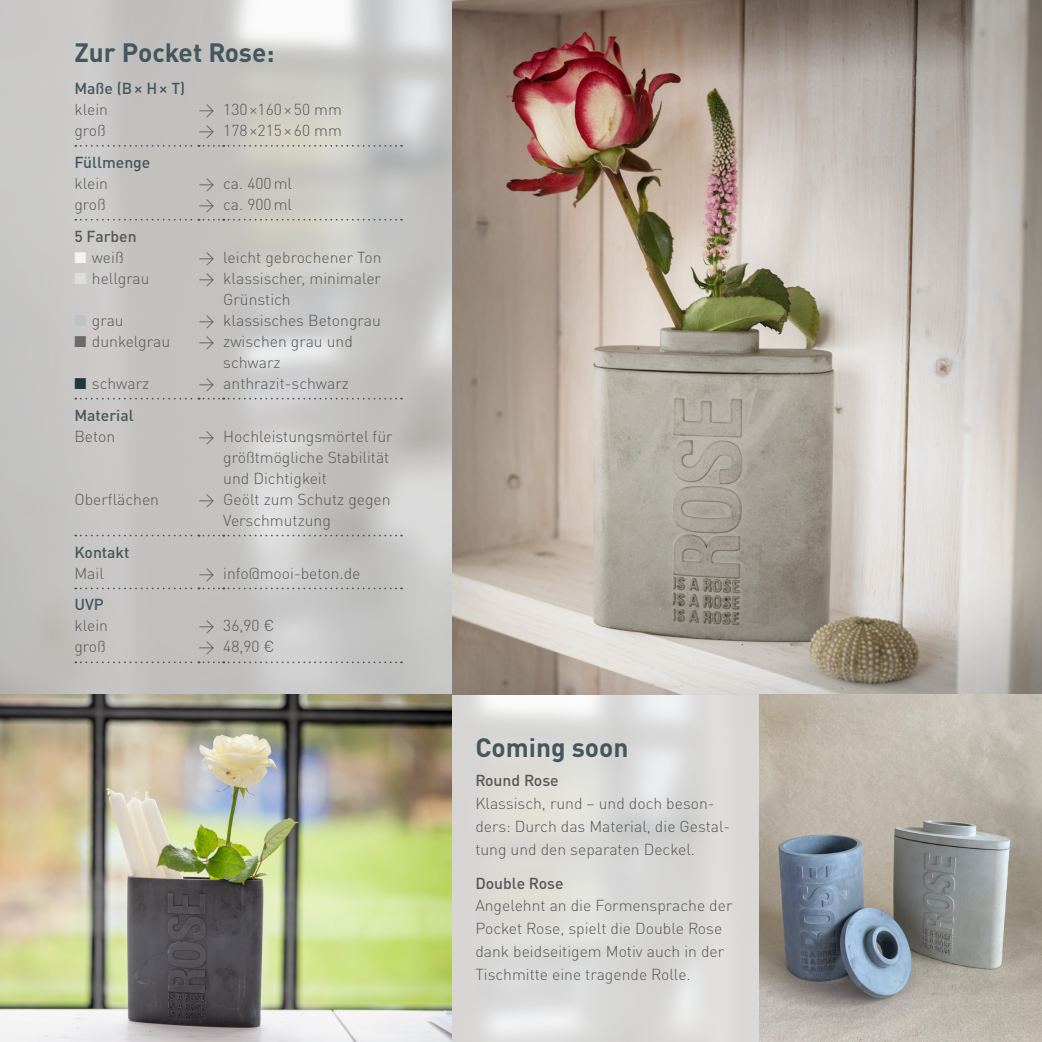
<style>
.page{position:relative;width:1042px;height:1042px;background:#fff}
.page>*{position:absolute;margin:0;border:0;box-sizing:border-box;transform-origin:0 0}
.t1{font:700 26.25px "DIN Pro";color:#45575d}
.t2{font:300 15.75px/21px "DIN Pro";color:#575756}
.t3{font:500 15.75px/21px "DIN Pro";color:#45575d}
.t4{font:500 15.75px "DIN Pro";color:#575756}
.s1{font-weight:300;color:#575756}
.s2{color:#f4f2f2}
.s3{color:#dbded9}
.s4{color:#bdc2c5}
.s5{color:#696a6a}
.s6{color:#21363a}
</style>
<div class="page">
<img style="left:759px;top:694px;width:283px;height:348px">
<svg style="left:451px;top:694px;width:308px;height:348px;background:#dbdad8"></svg>
<img style="left:451px;top:0;width:591px;height:694px">
<img style="left:0;top:694px;width:451px;height:348px">
<svg style="left:0;top:0;width:451px;height:694px;background:#c7c6c5"></svg>
<svg style="left:75px;top:145px;width:327px;height:2px"></svg>
<svg style="left:75px;top:219px;width:327px;height:2px"></svg>
<svg style="left:75px;top:398px;width:327px;height:1px"></svg>
<svg style="left:75px;top:535px;width:327px;height:1px"></svg>
<svg style="left:75px;top:587px;width:327px;height:2px"></svg>
<svg style="left:75px;top:661px;width:327px;height:2px"></svg>
<p class="t1" style="left:74px;top:30px;width:202px">Zur Pocket Rose:</p>
<p class="t3" style="left:74px;top:76px;width:112px">Maße (B× H× T) <span class="s1">klein</span></p>
<p class="t2" style="left:74px;top:118px;width:33px">groß</p>
<p class="t2" style="left:223px;top:97px;width:120px">130×160×50 mm</p>
<p class="t2" style="left:223px;top:118px;width:120px">178×215×60 mm</p>
<p class="t2" style="left:198px;top:97px;width:18px">→</p>
<p class="t2" style="left:198px;top:118px;width:18px">→</p>
<p class="t3" style="left:74px;top:150px;width:78px">Füllmenge</p>
<p class="t2" style="left:74px;top:171px;width:35px">klein</p>
<p class="t2" style="left:74px;top:192px;width:33px">groß</p>
<p class="t4" style="left:74px;top:223px;width:64px">5 Farben</p>
<p class="t2" style="left:74px;top:245px;width:51px"><span class="s2">■</span> weiß</p>
<p class="t2" style="left:74px;top:266px;width:77px"><span class="s3">■</span> hellgrau</p>
<p class="t2" style="left:74px;top:308px;width:51px"><span class="s4">■</span> grau</p>
<p class="t2" style="left:74px;top:329px;width:97px"><span class="s5">■</span> dunkelgrau</p>
<p class="t2" style="left:74px;top:371px;width:76px"><span class="s6">■</span> schwarz</p>
<p class="t3" style="left:74px;top:403px;width:61px">Material</p>
<p class="t2" style="left:74px;top:424px;width:42px">Beton</p>
<p class="t2" style="left:74px;top:487px;width:86px">Oberflächen</p>
<p class="t2" style="left:198px;top:171px;width:18px">→</p>
<p class="t2" style="left:198px;top:192px;width:18px">→</p>
<p class="t2" style="left:223px;top:171px;width:70px">ca. 400ml</p>
<p class="t2" style="left:223px;top:192px;width:70px">ca. 900ml</p>
<p class="t2" style="left:198px;top:245px;width:18px">→</p>
<p class="t2" style="left:198px;top:266px;width:18px">→</p>
<p class="t2" style="left:198px;top:308px;width:18px">→</p>
<p class="t2" style="left:198px;top:329px;width:18px">→</p>
<p class="t2" style="left:198px;top:371px;width:18px">→</p>
<p class="t2" style="left:223px;top:245px;width:160px">leicht gebrochener Ton</p>
<p class="t2" style="left:223px;top:266px;width:159px">klassischer, minimaler<br>Grünstich</p>
<p class="t2" style="left:223px;top:308px;width:159px">klassisches Betongrau</p>
<p class="t2" style="left:223px;top:329px;width:131px">zwischen grau und schwarz</p>
<p class="t2" style="left:223px;top:371px;width:127px">anthrazit-schwarz</p>
<p class="t2" style="left:198px;top:424px;width:18px">→</p>
<p class="t2" style="left:198px;top:487px;width:18px">→</p>
<p class="t2" style="left:223px;top:424px;width:171px">Hochleistungsmörtel für größtmögliche Stabilität und Dichtigkeit</p>
<p class="t2" style="left:223px;top:487px;width:169px">Geölt zum Schutz gegen<br>Verschmutzung</p>
<p class="t3" style="left:74px;top:539px;width:57px">Kontakt</p>
<p class="t2" style="left:74px;top:561px;width:31px">Mail</p>
<p class="t2" style="left:198px;top:561px;width:18px">→</p>
<p class="t2" style="left:223px;top:561px;width:139px">info@mooi-beton.de</p>
<p class="t3" style="left:74px;top:592px;width:31px">UVP</p>
<p class="t2" style="left:74px;top:614px;width:35px">klein</p>
<p class="t2" style="left:74px;top:635px;width:33px">groß</p>
<p class="t2" style="left:223px;top:614px;width:53px">36,90 €</p>
<p class="t2" style="left:223px;top:635px;width:53px">48,90 €</p>
<p class="t2" style="left:198px;top:614px;width:18px">→</p>
<p class="t2" style="left:198px;top:635px;width:18px">→</p>
<p class="t1" style="left:475px;top:726px;width:155px">Coming soon</p>
<p class="t4" style="left:475px;top:768px;width:85px">Round Rose</p>
<p class="t2" style="left:475px;top:790px;width:256px;line-height:22.8px">Klassisch, rund – und doch beson&shy;ders: Durch das Material, die Gestal&shy;tung und den separaten Deckel.</p>
<p class="t4" style="left:475px;top:870px;width:90px">Double Rose</p>
<p class="t2" style="left:475px;top:893px;width:259px;line-height:22.8px">Angelehnt an die Formensprache der Pocket Rose, spielt die Double Rose dank beidseitigem Motiv auch in der Tischmitte eine tragende Rolle.</p>
</div>
